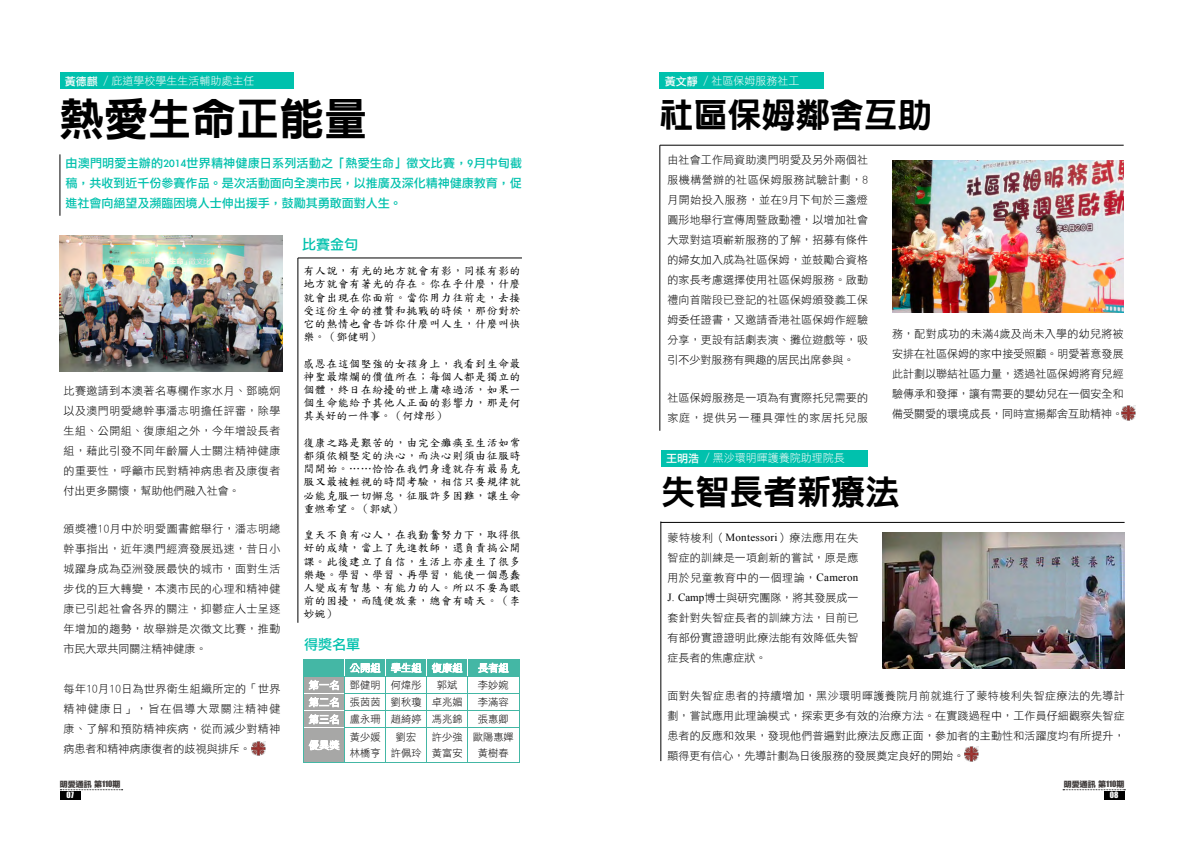
<style>
.page{position:relative;width:1191px;height:842px;background:#fff}
.page>*{position:absolute;margin:0;border:0;box-sizing:border-box;transform-origin:0 0}
.t1{font:800 44px "Lin Gothic";color:#000}
.t2{font:800 34px "Lin Gothic";color:#000}
.t3{font:14px "Li Gothic Med";color:#00c1ad}
.t4{font:12px/20px "Li Gothic Med";color:#00c1ad;text-align:justify}
.t5{font:11px/20px "DF Hei Lt HK BF";letter-spacing:.015em;color:#000;text-align:justify}
.t6{font:11px/13.2px "DF Kai Shu SB Estd BF";letter-spacing:.04em;color:#000}
.t7{font:11px "DF Hei Lt HK BF";color:#fffdfd}
.t8{font:10.2px/16.7px "DF Hei Lt HK BF";letter-spacing:.005em;color:#040000}
.t9{font:8px "FZLTTHB B51 0";color:#3e3a39}
.t10{font:8px "Impact";color:#fff}
.s1{font-family:"Li Gothic Med"}
.s2{color:#fff}
.s3{font-family:"Times New Roman"}
.s4{font-family:"Impact"}
</style>
<div class="page">
<div style="left:60px;top:791px;width:21px;height:8px;background:#000"></div>
<svg style="left:60px;top:789px;width:63px;height:1px"></svg>
<div style="left:1103px;top:791px;width:21px;height:8px;background:#000"></div>
<svg style="left:1063px;top:789px;width:62px;height:1px"></svg>
<div style="left:60px;top:73px;width:234px;height:16px;background:#00c1ad"></div>
<hr style="left:60px;top:154px;width:1px;height:62px;background:#000">
<img style="left:60px;top:236px;width:222px;height:135px">
<div style="left:468px;top:659px;width:5px;height:17px;background:#44b7a5"></div>
<div style="left:514px;top:659px;width:5px;height:17px;background:#44b7a5"></div>
<div style="left:473px;top:659px;width:41px;height:17px;background:#44b7a5"></div>
<svg style="left:478px;top:663px;width:30px;height:10px"></svg>
<hr style="left:468px;top:676px;width:51px;height:1px;background:#44b7a5">
<hr style="left:468px;top:693px;width:51px;height:1px;background:#44b7a5">
<hr style="left:468px;top:710px;width:51px;height:1px;background:#44b7a5">
<div style="left:304px;top:728px;width:40px;height:9px;background:#a7a7a6"></div>
<div style="left:304px;top:737px;width:5px;height:16px;background:#a7a7a6"></div>
<hr style="left:340px;top:737px;width:4px;height:16px;background:#a7a7a6">
<div style="left:304px;top:753px;width:40px;height:9px;background:#a7a7a6"></div>
<div style="left:309px;top:737px;width:31px;height:16px;background:#a7a7a6"></div>
<svg style="left:309px;top:740px;width:31px;height:10px"></svg>
<svg style="left:303px;top:659px;width:165px;height:69px"></svg>
<hr style="left:468px;top:728px;width:51px;height:1px;background:#44b7a5">
<svg style="left:519px;top:659px;width:1px;height:69px"></svg>
<hr style="left:303px;top:728px;width:1px;height:34px;background:#44b7a5">
<hr style="left:304px;top:762px;width:40px;height:1px;background:#44b7a5">
<hr style="left:344px;top:728px;width:1px;height:34px;background:#44b7a5">
<hr style="left:345px;top:762px;width:40px;height:1px;background:#44b7a5">
<hr style="left:385px;top:728px;width:1px;height:34px;background:#44b7a5">
<hr style="left:386px;top:762px;width:40px;height:1px;background:#44b7a5">
<hr style="left:426px;top:728px;width:1px;height:34px;background:#44b7a5">
<hr style="left:427px;top:762px;width:40px;height:1px;background:#44b7a5">
<hr style="left:467px;top:728px;width:1px;height:34px;background:#44b7a5">
<hr style="left:468px;top:762px;width:51px;height:1px;background:#44b7a5">
<hr style="left:519px;top:728px;width:1px;height:34px;background:#44b7a5">
<hr style="left:298px;top:258px;width:1px;height:365px;background:#000">
<hr style="left:298px;top:258px;width:224px;height:1px;background:#000">
<hr style="left:659px;top:145px;width:1px;height:286px;background:#000">
<div style="left:659px;top:73px;width:165px;height:16px;background:#00c1ad"></div>
<hr style="left:660px;top:145px;width:463px;height:1px;background:#000">
<hr style="left:660px;top:521px;width:1px;height:240px;background:#000">
<div style="left:661px;top:450px;width:207px;height:16px;background:#00c1ad"></div>
<hr style="left:660px;top:522px;width:464px;height:1px;background:#000">
<img style="left:892px;top:161px;width:231px;height:151px">
<img style="left:882px;top:533px;width:242px;height:135px">
<img style="left:251px;top:741px;width:14px;height:15px">
<img style="left:1121px;top:406px;width:14px;height:14px">
<img style="left:964px;top:747px;width:14px;height:14px">
<p class="t7" style="left:65px;top:76px;width:191px"><span class="s1">黃德麒</span> / 庇道學校學生生活輔助處主任</p>
<h1 class="t1" style="left:60px;top:97px;width:310px">熱愛生命正能量</h1>
<p class="t4" style="left:66px;top:154px;width:458px">由澳門明愛主辦的2014世界精神健康日系列活動之「熱愛生命」徵文比賽，9月中旬截稿，共收到近千份參賽作品。是次活動面向全澳市民，以推廣及深化精神健康教育，促進社會向絕望及瀕臨困境人士伸出援手，鼓勵其勇敢面對人生。</p>
<p class="t3" style="left:302px;top:238px;width:57px">比賽金句</p>
<p class="t6" style="left:303px;top:264px;width:224px">有人說，有光的地方就會有影，同樣有影的地方就會有著光的存在。你在乎什麼，什麼就會出現在你面前。當你用力往前走，去接受這份生命的禮贊和挑戰的時候，那份對於它的熱情也會告訴你什麼叫人生，什麼叫快樂。（鄧健明）</p>
<p class="t6" style="left:303px;top:357px;width:224px">感恩在這個堅強的女孩身上，我看到生命最神聖最燦爛的價值所在；每個人都是獨立的個體，終日在紛擾的世上庸碌過活，如果一個生命能給予其他人正面的影響力，那是何其美好的一件事。（何煒彤）</p>
<p class="t6" style="left:303px;top:436px;width:225px">復康之路是艱苦的，由完全癱瘓至生活如常都須依賴堅定的決心，而決心則須由征服時間開始。……恰恰在我們身邊就存有最易克服又最被輕視的時間考驗，相信只要規律就必能克服一切懈怠，征服許多困難，讓生命重燃希望。（郭斌）</p>
<p class="t6" style="left:303px;top:528px;width:225px">皇天不負有心人，在我勤奮努力下，取得很好的成績，當上了先進教師，還負責搞公開課。此後建立了自信，生活上亦產生了很多樂趣。學習、學習、再學習，能使一個愚蠢人變成有智慧、有能力的人。所以不要為眼前的困擾，而隨便放棄，總會有晴天。（李妙婉）</p>
<p class="t3" style="left:304px;top:637px;width:57px">得獎名單</p>
<p class="t5" style="left:64px;top:381px;width:218px">比賽邀請到本澳著名專欄作家水月、鄧曉炯以及澳門明愛總幹事潘志明擔任評審，除學生組、公開組、復康組之外，今年增設長者組，藉此引發不同年齡層人士關注精神健康的重要性，呼籲市民對精神病患者及康復者付出更多關懷，幫助他們融入社會。</p>
<p class="t5" style="left:64px;top:519px;width:218px">頒獎禮10月中於明愛圖書館舉行，潘志明總幹事指出，近年澳門經濟發展迅速，昔日小城躍身成為亞洲發展最快的城市，面對生活步伐的巨大轉變，本澳市民的心理和精神健康已引起社會各界的關注，抑鬱症人士呈逐年增加的趨勢，故舉辦是次徵文比賽，推動市民大眾共同關注精神健康。</p>
<p class="t5" style="left:64px;top:679px;width:218px">每年10月10日為世界衛生組織所定的「世界精神健康日」，旨在倡導大眾關注精神健康、了解和預防精神疾病，從而減少對精神病患者和精神病康復者的歧視與排斥。</p>
<p class="t8" style="left:309px;top:677px;width:114px"><span class="s2">第一名</span> 鄧健明 何煒彤</p>
<p class="t8" style="left:437px;top:677px;width:22px">郭斌</p>
<p class="t8" style="left:478px;top:677px;width:32px">李妙婉</p>
<p class="t8" style="left:309px;top:694px;width:155px"><span class="s2">第二名</span> 張茵茵 劉秋瓊 卓兆媚</p>
<p class="t8" style="left:478px;top:694px;width:32px">李滿容</p>
<p class="t8" style="left:309px;top:711px;width:155px"><span class="s2">第三名</span> 盧永珊 趙綺婷 馮兆錦</p>
<p class="t8" style="left:478px;top:711px;width:32px">張惠卿</p>
<p class="t8" style="left:350px;top:728px;width:32px">黃少媛林橋亨</p>
<p class="t8" style="left:391px;top:728px;width:32px;text-align:center">劉宏許佩玲</p>
<p class="t8" style="left:432px;top:728px;width:32px">許少強黃富安</p>
<p class="t8" style="left:473px;top:728px;width:43px;text-align:center">歐陽惠嬋黃樹春</p>
<p class="t7" style="left:664px;top:76px;width:136px"><span class="s1">黃文靜</span> / 社區保姆服務社工</p>
<h2 class="t2" style="left:659px;top:98px;width:273px">社區保姆鄰舍互助</h2>
<p class="t5" style="left:667px;top:150px;width:202px">由社會工作局資助澳門明愛及另外兩個社服機構營辦的社區保姆服務試驗計劃，8月開始投入服務，並在9月下旬於三盞燈圓形地舉行宣傳周暨啟動禮，以增加社會大眾對這項嶄新服務的了解，招募有條件的婦女加入成為社區保姆，並鼓勵合資格的家長考慮選擇使用社區保姆服務。啟動禮向首階段已登記的社區保姆頒發義工保姆委任證書，又邀請香港社區保姆作經驗分享，更設有話劇表演、攤位遊戲等，吸引不少對服務有興趣的居民出席參與。</p>
<p class="t5" style="left:667px;top:388px;width:202px">社區保姆服務是一項為有實際托兒需要的家庭，提供另一種具彈性的家居托兒服</p>
<p class="t7" style="left:666px;top:453px;width:180px"><span class="s1">王明浩</span> / 黑沙環明暉護養院助理院長</p>
<p class="t5" style="left:892px;top:324px;width:233px">務，配對成功的未滿4歲及尚未入學的幼兒將被安排在社區保姆的家中接受照顧。明愛著意發展此計劃以聯結社區力量，透過社區保姆將育兒經驗傳承和發揮，讓有需要的嬰幼兒在一個安全和備受關愛的環境成長，同時宣揚鄰舍互助精神。</p>
<h2 class="t2" style="left:661px;top:475px;width:239px">失智長者新療法</h2>
<p class="t5" style="left:667px;top:527px;width:192px">蒙特梭利（<span class="s3">Montessori</span>）療法應用在失智症的訓練是一項創新的嘗試，原是應用於兒童教育中的一個理論，<span class="s3">Cameron J. Camp</span>博士與研究團隊，將其發展成一套針對失智症長者的訓練方法，目前已有部份實證證明此療法能有效降低失智症長者的焦慮症狀。</p>
<p class="t5" style="left:667px;top:685px;width:459px">面對失智症患者的持續增加，黑沙環明暉護養院月前就進行了蒙特梭利失智症療法的先導計劃，嘗試應用此理論模式，探索更多有效的治療方法。在實踐過程中，工作員仔細觀察失智症患者的反應和效果，發現他們普遍對此療法反應正面，參加者的主動性和活躍度均有所提升，顯得更有信心，先導計劃為日後服務的發展奠定良好的開始。</p>
<p class="t9" style="left:60px;top:780px;width:62px">明愛通訊 第<span class="s4">110</span>期</p>
<p class="t9" style="left:1064px;top:780px;width:62px">明愛通訊 第<span class="s4">110</span>期</p>
<p class="t10" style="left:66px;top:789px;width:9px">07</p>
<p class="t10" style="left:1110px;top:789px;width:10px">08</p>
</div>
